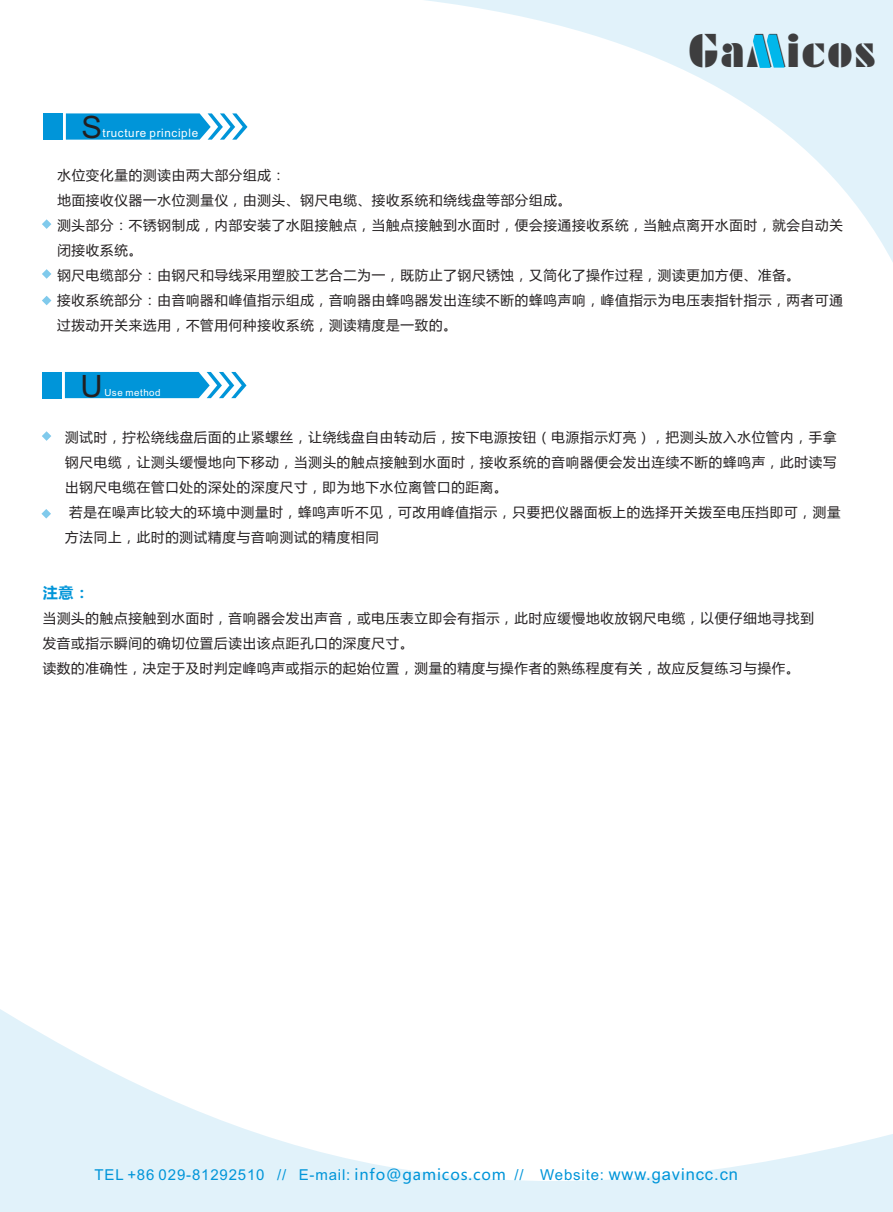
<style>
.page{position:relative;width:893px;height:1212px;background:#fff}
.page>*{position:absolute;margin:0;border:0;box-sizing:border-box;transform-origin:0 0}
.t1{font:45.9px "Futura Black BT";letter-spacing:.065em;color:#3e3e3f}
.t2{font:30.75px "Arial";color:#231f20}
.t3{font:15px "Arial";letter-spacing:.055em;color:#0095d9}
.t4{font:700 15px "Microsoft Ya Hei";color:#0095d9}
.t5{font:13.5px/24.9px "Microsoft Ya Hei";letter-spacing:.06em;color:#231f20}
.t6{font:11.7px "Arial";letter-spacing:.055em;color:#fff}
.t7{font:9.75px "Arial";letter-spacing:.055em;color:#fff}
.s1{font-family:"Microsoft Ya Hei"}
.s2{font-size:16.5px}
</style>
<div class="page">
<svg style="left:425px;top:0;width:468px;height:262px"></svg>
<svg style="left:0;top:1009px;width:893px;height:203px"></svg>
<svg style="left:753px;top:35px;width:32px;height:33px"></svg>
<div style="left:44px;top:113px;width:19px;height:27px;background:#0095d9"></div>
<svg style="left:66px;top:113px;width:181px;height:27px;background:#2ea8df"></svg>
<svg style="left:42px;top:219px;width:9px;height:10px"></svg>
<svg style="left:42px;top:269px;width:9px;height:10px"></svg>
<svg style="left:42px;top:296px;width:9px;height:9px"></svg>
<svg style="left:65px;top:372px;width:182px;height:26px;background:#28a5df"></svg>
<div style="left:42px;top:372px;width:20px;height:26px;background:#0095d9"></div>
<svg style="left:42px;top:431px;width:9px;height:10px"></svg>
<svg style="left:41px;top:509px;width:10px;height:9px"></svg>
<h1 class="t1" style="left:689px;top:32px;width:189px">GaMicos</h1>
<h2 class="t2" style="left:81px;top:116px;width:22px">S</h2>
<p class="t6" style="left:102px;top:129px;width:97px">tructure principle</p>
<p class="t5" style="left:57px;top:164px;width:787px">水位变化量的测读由两大部分组成：<br>地面接收仪器一水位测量仪，由测头、钢尺电缆、接收系统和绕线盘等部分组成。<br>测头部分：不锈钢制成，内部安装了水阻接触点，当触点接触到水面时，便会接通接收系统，当触点离开水面时，就会自动关闭接收系统。<br>钢尺电缆部分：由钢尺和导线采用塑胶工艺合二为一，既防止了钢尺锈蚀，又简化了操作过程，测读更加方便、准备。<br>接收系统部分：由音响器和峰值指示组成，音响器由蜂鸣器发出连续不断的蜂鸣声响，峰值指示为电压表指针指示，两者可通过拨动开关来选用，不管用何种接收系统，测读精度是一致的。</p>
<h2 class="t2" style="left:80px;top:375px;width:24px">U</h2>
<p class="t7" style="left:104px;top:389px;width:58px">Use method</p>
<p class="t5" style="left:65px;top:426px;width:777px">测试时，拧松绕线盘后面的止紧螺丝，让绕线盘自由转动后，按下电源按钮（电源指示灯亮），把测头放入水位管内，手拿钢尺电缆，让测头缓慢地向下移动，当测头的触点接触到水面时，接收系统的音响器便会发出连续不断的蜂鸣声，此时读写出钢尺电缆在管口处的深处的深度尺寸，即为地下水位离管口的距离。<br>若是在噪声比较大的环境中测量时，蜂鸣声听不见，可改用峰值指示，只要把仪器面板上的选择开关拨至电压挡即可，测量方法同上，此时的测试精度与音响测试的精度相同</p>
<p class="t4" style="left:43px;top:585px;width:48px">注意：</p>
<p class="t5" style="left:43px;top:607px;width:773px">当测头的触点接触到水面时，音响器会发出声音，或电压表立即会有指示，此时应缓慢地收放钢尺电缆，以便仔细地寻找到发音或指示瞬间的确切位置后读出该点距孔口的深度尺寸。<br>读数的准确性，决定于及时判定峰鸣声或指示的起始位置，测量的精度与操作者的熟练程度有关，故应反复练习与操作。</p>
<p class="t3" style="left:95px;top:1169px;width:645px">TEL +86 029-81292510 // E-mail: <span class="s1">info@gamicos.com</span> // Website: <span class="s2">www.gavincc.cn</span></p>
</div>
